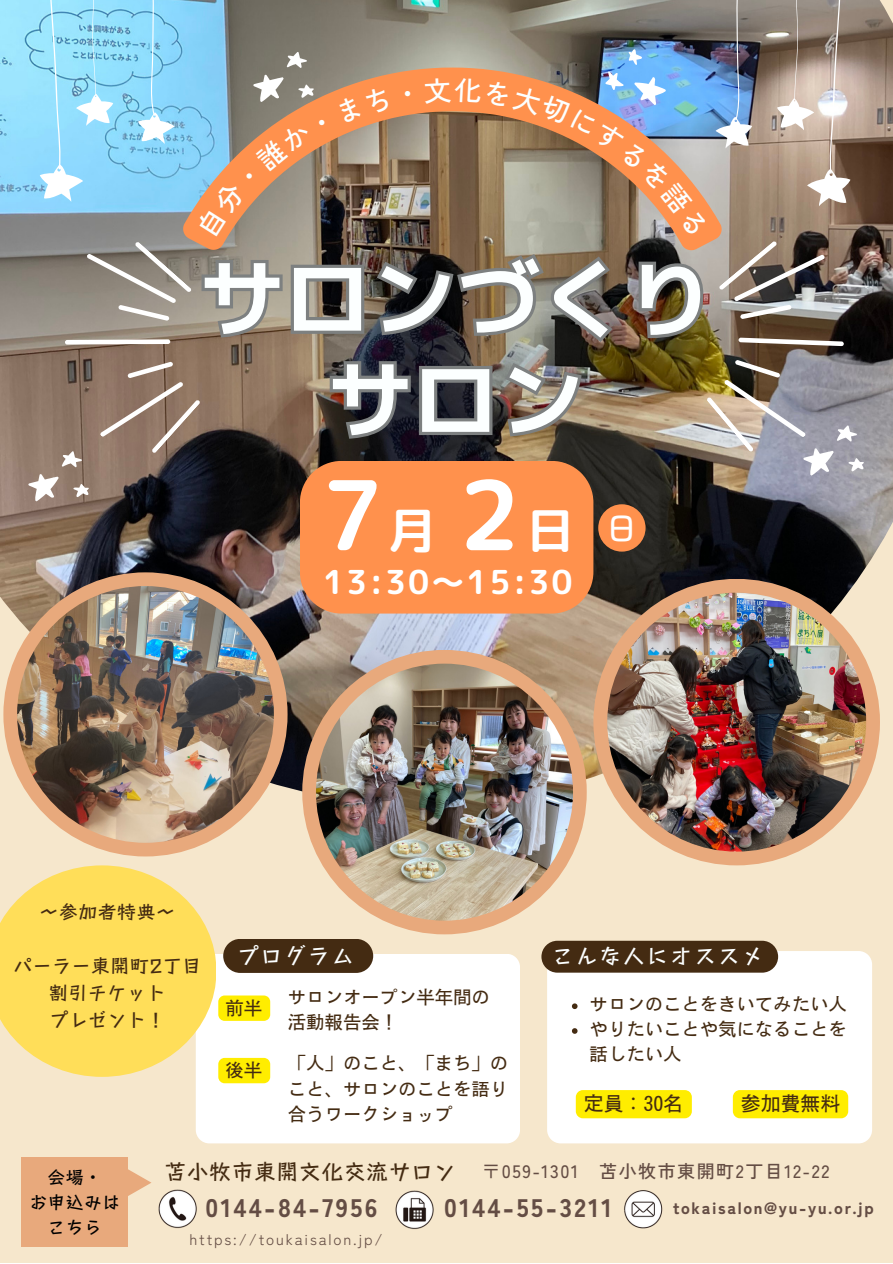
<style>
.page{position:relative;width:893px;height:1264px;background:#fff}
.page>*{position:absolute;margin:0;border:0;box-sizing:border-box;transform-origin:0 0}
.t1{font:95.85px "rounded mplus 1 p bold";color:#fff}
.t2{font:85.35px/101.1px "mplus 1 p bold";color:#fcffff;text-align:center}
.t3{font:48px "rounded mplus 1 p bold";color:#fff}
.t4{font:33px "rounded mplus 1 p bold";letter-spacing:.06em;color:#fff}
.t5{font:500 33px "Zen Maru Gothic";color:#fff}
.t6{font:900 25.35px "Zen Kaku Gothic New";letter-spacing:.1em;color:#644d44}
.t7{font:22.35px "Canva Stick Std B";letter-spacing:.065em;color:#fcffff}
.t8{font:22.35px "Canva Stick Std B";color:#442b12}
.t9{font:19.95px "Motoya Gothic Std W3";color:#442b12}
.t10{font:19.35px "Canva Stick Std B";color:#442b12}
.t11{font:18.45px "Motoya Gothic Std W3";color:#442b12}
.t12{font:18.3px/25.7px "Motoya Gothic Std W3";color:#442b12;text-align:justify}
.t13{font:18.3px "Canva Stick Std B";color:#000}
.t14{font:500 18px "Zen Kaku Gothic New";letter-spacing:.085em;color:#644d44}
.t15{font:900 16.35px "Zen Kaku Gothic New";letter-spacing:.1em;color:#644d44}
.t16{font:15px "Zen Kaku Gothic New";letter-spacing:.12em;color:#644d44}
</style>
<div class="page">
<div style="left:0;top:0;width:892px;height:1262px;background:#f6e7cc"></div>
<img style="left:0;top:0;width:892px;height:805px">
<img style="left:715px;top:0;width:37px;height:148px">
<svg style="left:777px;top:0;width:73px;height:206px;background:#b4a396"></svg>
<svg style="left:138px;top:0;width:37px;height:144px;background:#96daf8"></svg>
<svg style="left:40px;top:0;width:73px;height:202px;background:#9bddf9"></svg>
<svg style="left:253px;top:52px;width:61px;height:16px"></svg>
<svg style="left:3px;top:222px;width:250px;height:248px;background:#8c7d72"></svg>
<img style="left:183px;top:68px;width:538px;height:182px">
<img style="left:198px;top:250px;width:457px;height:96px">
<img style="left:326px;top:358px;width:259px;height:84px">
<img style="left:655px;top:222px;width:237px;height:247px">
<svg style="left:803px;top:425px;width:61px;height:51px;background:#b1b0ba"></svg>
<svg style="left:28px;top:451px;width:61px;height:50px;background:#a9968a"></svg>
<div style="left:196px;top:954px;width:324px;height:189px;background:#fff"></div>
<div style="left:223px;top:939px;width:150px;height:33px;background:#442b12"></div>
<div style="left:21px;top:1157px;width:107px;height:89px;background:#e8a97c"></div>
<svg style="left:128px;top:1169px;width:23px;height:27px"></svg>
<div style="left:547px;top:951px;width:325px;height:192px;background:#fff"></div>
<div style="left:541px;top:940px;width:237px;height:32px;background:#442b12;border-radius:16px"></div>
<div style="left:3px;top:572px;width:284px;height:284px;background:#e8a97c;border-radius:50%"></div>
<img style="left:17px;top:586px;width:257px;height:256px;border-radius:50%">
<div style="left:302px;top:650px;width:284px;height:284px;background:#e8a97c;border-radius:50%"></div>
<img style="left:316px;top:663px;width:257px;height:257px;border-radius:50%">
<div style="left:593px;top:579px;width:286px;height:286px;background:#e8a97c;border-radius:50%"></div>
<img style="left:607px;top:592px;width:259px;height:259px;border-radius:50%">
<div style="left:598px;top:504px;width:47px;height:47px;background:#ff914d;border-radius:50%"></div>
<div style="left:300px;top:461px;width:293px;height:152px;background:#ff914d"></div>
<svg style="left:0;top:865px;width:216px;height:211px;fill:#ffde59"></svg>
<svg style="left:218px;top:995px;width:52px;height:25px"></svg>
<svg style="left:218px;top:1057px;width:52px;height:26px"></svg>
<svg style="left:572px;top:1003px;width:5px;height:6px"></svg>
<svg style="left:572px;top:1028px;width:5px;height:5px"></svg>
<div style="left:732px;top:1090px;width:116px;height:28px;background:#ffed00"></div>
<div style="left:575px;top:1090px;width:116px;height:28px;background:#ffed00"></div>
<img style="left:624px;top:1190px;width:39px;height:39px">
<img style="left:395px;top:1190px;width:39px;height:40px">
<img style="left:158px;top:1189px;width:39px;height:40px">
<svg style="left:196px;top:121px;width:116px;height:115px;background:#c3997b"></svg>
<svg style="left:318px;top:118px;width:7px;height:8px"></svg>
<div style="left:337px;top:86px;width:53px;height:37px;background:#ff914d"></div>
<svg style="left:404px;top:91px;width:6px;height:6px"></svg>
<svg style="left:424px;top:45px;width:284px;height:191px;background:#a98e7b"></svg>
<p class="t2" style="left:199px;top:247px;width:514px">サロンづくりサロン</p>
<p class="t1" style="left:458px;top:447px;width:63px">2</p>
<p class="t1" style="left:321px;top:447px;width:63px">7</p>
<p class="t3" style="left:388px;top:496px;width:49px">月</p>
<p class="t3" style="left:526px;top:496px;width:49px">日</p>
<p class="t5" style="left:605px;top:502px;width:34px">日</p>
<p class="t4" style="left:323px;top:559px;width:251px">13:30〜15:30</p>
<p class="t10" style="left:39px;top:902px;width:134px">～参加者特典～</p>
<p class="t10" style="left:13px;top:956px;width:183px">パーラー東開町2丁目</p>
<p class="t10" style="left:49px;top:983px;width:118px">割引チケット</p>
<p class="t10" style="left:49px;top:1010px;width:118px">プレゼント！</p>
<p class="t7" style="left:236px;top:944px;width:119px">プログラム</p>
<p class="t12" style="left:288px;top:983px;width:203px">サロンオープン半年間の</p>
<p class="t12" style="left:288px;top:1009px;width:112px">活動報告会！</p>
<p class="t11" style="left:225px;top:998px;width:38px">前半</p>
<p class="t11" style="left:225px;top:1061px;width:38px">後半</p>
<p class="t12" style="left:288px;top:1050px;width:222px">「人」のこと、「まち」のこと、サロンのことを語り合うワークショップ</p>
<p class="t7" style="left:551px;top:944px;width:213px">こんな人にオススメ</p>
<p class="t12" style="left:589px;top:991px;width:257px">サロンのことをきいてみたい人</p>
<p class="t12" style="left:589px;top:1016px;width:258px;line-height:24.8px">やりたいことや気になることを話したい人</p>
<p class="t9" style="left:583px;top:1093px;width:101px">定員：30名</p>
<p class="t9" style="left:740px;top:1093px;width:101px">参加費無料</p>
<p class="t13" style="left:47px;top:1167px;width:57px">会場・</p>
<p class="t13" style="left:29px;top:1192px;width:93px">お申込みは</p>
<p class="t13" style="left:47px;top:1217px;width:57px">こちら</p>
<p class="t8" style="left:164px;top:1160px;width:293px">苫小牧市東開文化交流サロン</p>
<p class="t14" style="left:482px;top:1157px;width:348px">〒059-1301 苫小牧市東開町2丁目12-22</p>
<p class="t6" style="left:205px;top:1187px;width:173px">0144-84-7956</p>
<p class="t16" style="left:189px;top:1227px;width:194px">https://toukaisalon.jp/</p>
<p class="t6" style="left:444px;top:1187px;width:169px">0144-55-3211</p>
<p class="t15" style="left:673px;top:1194px;width:202px">tokaisalon@yu-yu.or.jp</p>
</div>
